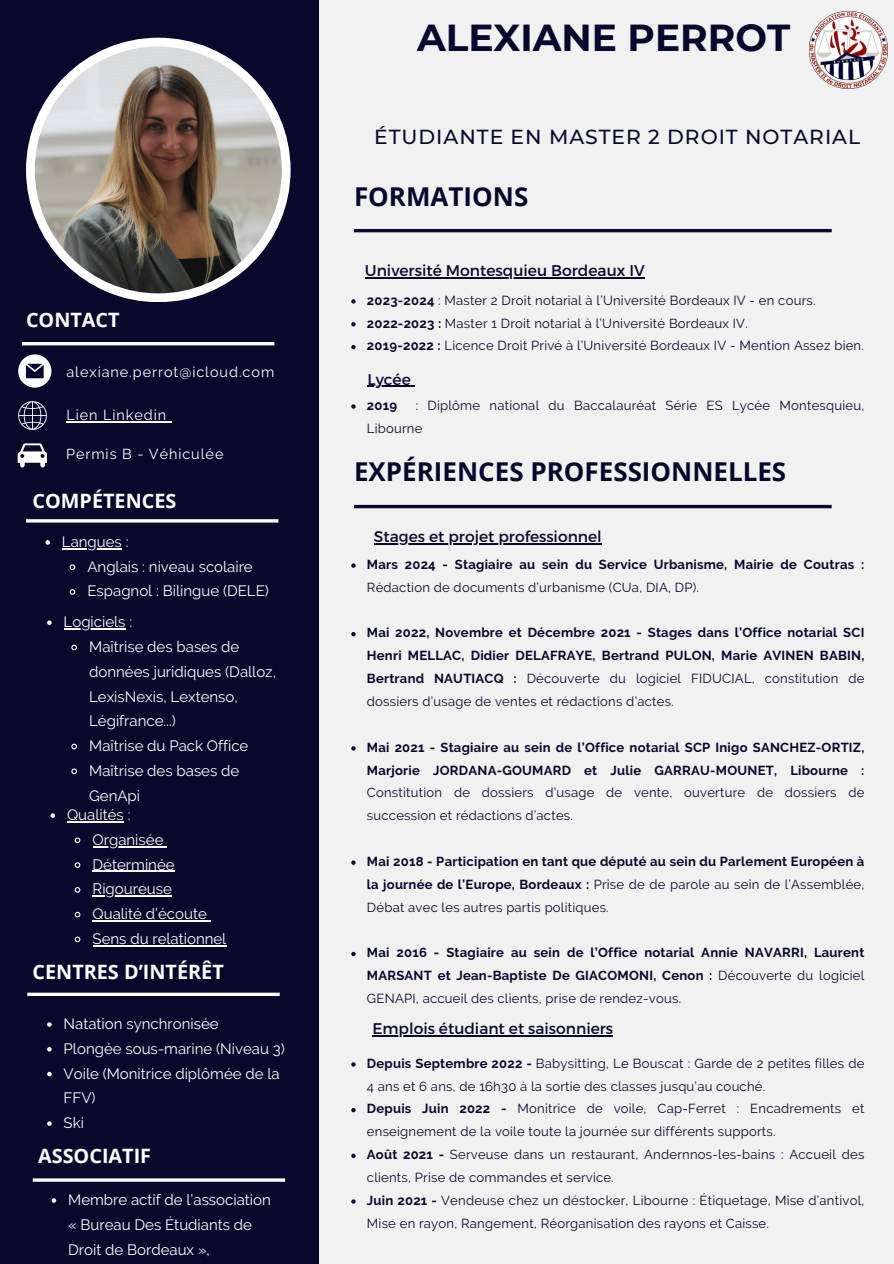
<style>
.page{position:relative;width:894px;height:1264px;background:#fff}
.page>*{position:absolute;margin:0;border:0;box-sizing:border-box;transform-origin:0 0}
.t1{font:700 37.5px "Montserrat";color:#08082d}
.t2{font:700 25.95px "Open Sans";color:#08082d}
.t3{font:500 20.25px "Montserrat";letter-spacing:.045em;color:#08082d}
.t4{font:700 19.8px "Open Sans";color:#fff}
.t5{font:15.45px "Montserrat";color:#08082d}
.t6{font:15px/24.8px "Raleway";color:#fff}
.t7{font:14.4px "Raleway";letter-spacing:.065em;color:#fff}
.t8{font:700 13.05px/22.8px "Raleway";letter-spacing:.02em;color:#08082d;text-align:justify}
.t9{font:13.05px/22.8px "Raleway";letter-spacing:.02em;color:#08082d}
.s1{font-weight:700}
.s2{font-weight:400}
</style>
<div class="page">
<div style="left:0;top:0;width:893px;height:1263px;background:#f1f1f1"></div>
<div style="left:0;top:0;width:318px;height:1263px;background:#08082d"></div>
<div style="left:26px;top:38px;width:264px;height:264px;background:#fff;border-radius:50%"></div>
<img style="left:35px;top:46px;width:247px;height:247px;border-radius:50%">
<hr style="left:354px;top:229px;width:477px;height:3px;background:#08082d">
<hr style="left:354px;top:505px;width:477px;height:3px;background:#08082d">
<hr style="left:26px;top:519px;width:252px;height:3px;background:#fff">
<hr style="left:22px;top:342px;width:252px;height:3px;background:#fff">
<svg style="left:27px;top:992px;width:252px;height:4px"></svg>
<svg style="left:18px;top:354px;width:33px;height:33px"></svg>
<svg style="left:18px;top:401px;width:29px;height:29px"></svg>
<img style="left:809px;top:11px;width:78px;height:78px">
<hr style="left:33px;top:1178px;width:252px;height:3px;background:#fff">
<svg style="left:18px;top:443px;width:29px;height:24px"></svg>
<hr style="left:66px;top:421px;width:101px;height:2px;background:#fff">
<svg style="left:351px;top:299px;width:4px;height:4px"></svg>
<svg style="left:351px;top:322px;width:4px;height:4px"></svg>
<svg style="left:351px;top:345px;width:4px;height:4px"></svg>
<svg style="left:45px;top:540px;width:5px;height:4px"></svg>
<hr style="left:62px;top:548px;width:60px;height:1px;background:#fff">
<svg style="left:69px;top:564px;width:7px;height:6px"></svg>
<svg style="left:69px;top:589px;width:7px;height:6px"></svg>
<hr style="left:365px;top:277px;width:279px;height:1px;background:#08082d">
<hr style="left:367px;top:386px;width:44px;height:1px;background:#08082d">
<svg style="left:47px;top:1022px;width:5px;height:4px"></svg>
<svg style="left:47px;top:1047px;width:5px;height:4px"></svg>
<svg style="left:47px;top:1071px;width:5px;height:5px"></svg>
<svg style="left:47px;top:1121px;width:5px;height:4px"></svg>
<svg style="left:47px;top:620px;width:5px;height:5px"></svg>
<hr style="left:64px;top:628px;width:61px;height:1px;background:#fff">
<svg style="left:71px;top:644px;width:6px;height:7px"></svg>
<svg style="left:71px;top:743px;width:6px;height:7px"></svg>
<svg style="left:71px;top:768px;width:6px;height:7px"></svg>
<svg style="left:51px;top:813px;width:4px;height:4px"></svg>
<hr style="left:67px;top:821px;width:57px;height:1px;background:#fff">
<svg style="left:74px;top:837px;width:7px;height:7px"></svg>
<hr style="left:93px;top:846px;width:70px;height:1px;background:#fff">
<svg style="left:74px;top:862px;width:7px;height:6px"></svg>
<hr style="left:93px;top:870px;width:82px;height:1px;background:#fff">
<svg style="left:74px;top:887px;width:7px;height:6px"></svg>
<hr style="left:93px;top:895px;width:79px;height:1px;background:#fff">
<svg style="left:74px;top:911px;width:7px;height:7px"></svg>
<hr style="left:93px;top:920px;width:114px;height:1px;background:#fff">
<svg style="left:74px;top:936px;width:7px;height:7px"></svg>
<hr style="left:93px;top:945px;width:133px;height:1px;background:#fff">
<hr style="left:374px;top:543px;width:227px;height:1px;background:#08082d">
<hr style="left:372px;top:1035px;width:241px;height:1px;background:#08082d">
<svg style="left:351px;top:563px;width:4px;height:5px"></svg>
<svg style="left:351px;top:632px;width:4px;height:4px"></svg>
<svg style="left:351px;top:746px;width:4px;height:4px"></svg>
<svg style="left:351px;top:860px;width:4px;height:4px"></svg>
<svg style="left:351px;top:951px;width:4px;height:5px"></svg>
<svg style="left:351px;top:1062px;width:4px;height:4px"></svg>
<svg style="left:351px;top:1108px;width:4px;height:4px"></svg>
<svg style="left:351px;top:1153px;width:4px;height:4px"></svg>
<svg style="left:351px;top:1199px;width:4px;height:4px"></svg>
<svg style="left:52px;top:1198px;width:4px;height:4px"></svg>
<svg style="left:351px;top:404px;width:4px;height:4px"></svg>
<p class="t4" style="left:26px;top:306px;width:95px">CONTACT</p>
<p class="t7" style="left:66px;top:363px;width:209px">alexiane.perrot@icloud.com</p>
<p class="t7" style="left:66px;top:407px;width:101px">Lien Linkedin</p>
<p class="t7" style="left:66px;top:445px;width:159px">Permis B - Véhiculée</p>
<p class="t4" style="left:33px;top:487px;width:145px">COMPÉTENCES</p>
<p class="t6" style="left:62px;top:529px;width:68px">Langues :</p>
<p class="t6" style="left:87px;top:554px;width:167px">Anglais : niveau scolaire</p>
<h3 class="t6" style="left:87px;top:579px;width:183px">Espagnol : Bilingue (DELE)</h3>
<h4 class="t6" style="left:64px;top:609px;width:70px">Logiciels :</h4>
<h4 class="t6" style="left:89px;top:634px;width:188px">Maîtrise des bases de données juridiques (Dalloz,<br>LexisNexis, Lextenso,<br>Légifrance...)</h4>
<p class="t6" style="left:89px;top:733px;width:161px">Maîtrise du Pack Office</p>
<p class="t6" style="left:89px;top:758px;width:152px">Maîtrise des bases de<br>GenApi</p>
<p class="t6" style="left:67px;top:802px;width:65px">Qualités :</p>
<h1 class="t6" style="left:93px;top:827px;width:72px">Organisée</h1>
<p class="t6" style="left:93px;top:852px;width:84px">Déterminée</p>
<p class="t6" style="left:93px;top:876px;width:81px">Rigoureuse</p>
<h2 class="t6" style="left:93px;top:901px;width:116px">Qualité d’écoute</h2>
<p class="t6" style="left:93px;top:926px;width:135px">Sens du relationnel</p>
<p class="t4" style="left:33px;top:957px;width:193px">CENTRES D’INTÉRÊT</p>
<p class="t6" style="left:64px;top:1011px;width:156px">Natation synchronisée</p>
<p class="t6" style="left:64px;top:1036px;width:222px">Plongée sous-marine (Niveau 3)</p>
<h3 class="t6" style="left:64px;top:1060px;width:217px">Voile (Monitrice diplômée de la<br>FFV)</h3>
<h4 class="t6" style="left:64px;top:1110px;width:22px">Ski</h4>
<p class="t4" style="left:38px;top:1141px;width:114px">ASSOCIATIF</p>
<p class="t6" style="left:68px;top:1187px;width:204px">Membre actif de l’association « Bureau Des Étudiants de<br>Droit de Bordeaux »,</p>
<p class="t1" style="left:417px;top:15px;width:374px">ALEXIANE PERROT</p>
<p class="t3" style="left:374px;top:124px;width:487px">ÉTUDIANTE EN MASTER 2 DROIT NOTARIAL</p>
<h3 class="t2" style="left:354px;top:178px;width:176px">FORMATIONS</h3>
<p class="t5" style="left:365px;top:260px;width:281px">Université Montesquieu Bordeaux IV</p>
<p class="t9" style="left:367px;top:289px;width:450px"><span class="s1">2023-2024</span> : Master 2 Droit notarial à l’Université Bordeaux IV - en cours.</p>
<p class="t9" style="left:367px;top:311px;width:382px"><span class="s1">2022-2023 :</span> Master 1 Droit notarial à l’Université Bordeaux IV.</p>
<p class="t9" style="left:367px;top:334px;width:498px"><span class="s1">2019-2022 :</span> Licence Droit Privé à l’Université Bordeaux IV - Mention Assez bien.</p>
<p class="t5" style="left:367px;top:369px;width:45px">Lycée</p>
<h4 class="t9" style="left:367px;top:394px;width:499px;text-indent:49px">: Diplôme national du Baccalauréat Série ES Lycée Montesquieu,<br>Libourne</h4>
<h4 class="t8" style="left:367px;top:394px;width:32px">2019</h4>
<p class="t2" style="left:354px;top:453px;width:433px">EXPÉRIENCES PROFESSIONNELLES</p>
<p class="t5" style="left:374px;top:526px;width:229px">Stages et projet professionnel</p>
<p class="t8" style="left:367px;top:553px;width:499px">Mars 2024 - Stagiaire au sein du Service Urbanisme, Mairie de Coutras :<br><span class="s2">Rédaction de documents d’urbanisme (CUa, DIA, DP).</span></p>
<p class="t8" style="left:367px;top:621px;width:499px">Mai 2022, Novembre et Décembre 2021 - Stages dans l’Office notarial SCI Henri MELLAC, Didier DELAFRAYE, Bertrand PULON, Marie AVINEN BABIN, Bertrand NAUTIACQ : <span class="s2">Découverte du logiciel FIDUCIAL, constitution de dossiers d’usage de ventes et rédactions d’actes.</span></p>
<p class="t8" style="left:367px;top:735px;width:499px">Mai 2021 - Stagiaire au sein de l’Office notarial SCP Inigo SANCHEZ-ORTIZ, Marjorie JORDANA-GOUMARD et Julie GARRAU-MOUNET, Libourne :<br><span class="s2">Constitution de dossiers d’usage de vente, ouverture de dossiers de succession et rédactions d’actes.</span></p>
<h2 class="t8" style="left:367px;top:849px;width:499px;text-align:left">Mai 2018 - Participation en tant que député au sein du Parlement Européen à la journée de l’Europe, Bordeaux : <span class="s2">Prise de de parole au sein de l’Assemblée,<br>Débat avec les autres partis politiques.</span></h2>
<h4 class="t8" style="left:367px;top:941px;width:499px">Mai 2016 - Stagiaire au sein de l’Office notarial Annie NAVARRI, Laurent MARSANT et Jean-Baptiste De GIACOMONI, Cenon : <span class="s2">Découverte du logiciel GENAPI, accueil des clients, prise de rendez-vous.</span></h4>
<p class="t5" style="left:372px;top:1018px;width:242px">Emplois étudiant et saisonniers</p>
<p class="t9" style="left:367px;top:1051px;width:499px"><span class="s1">Depuis Septembre 2022 -</span> Babysitting, Le Bouscat : Garde de 2 petites filles de<br>4 ans et 6 ans, de 16h30 à la sortie des classes jusqu’au couché.</p>
<p class="t9" style="left:367px;top:1097px;width:499px"><span class="s1">Depuis Juin 2022 -</span> Monitrice de voile, Cap-Ferret : Encadrements et enseignement de la voile toute la journée sur différents supports.</p>
<p class="t9" style="left:367px;top:1143px;width:499px"><span class="s1">Août 2021 -</span> Serveuse dans un restaurant, Andernnos-les-bains : Accueil des clients, Prise de commandes et service.</p>
<p class="t9" style="left:367px;top:1188px;width:499px"><span class="s1">Juin 2021 -</span> Vendeuse chez un déstocker, Libourne : Étiquetage, Mise d’antivol,<br>Mise en rayon, Rangement, Réorganisation des rayons et Caisse.</p>
</div>
